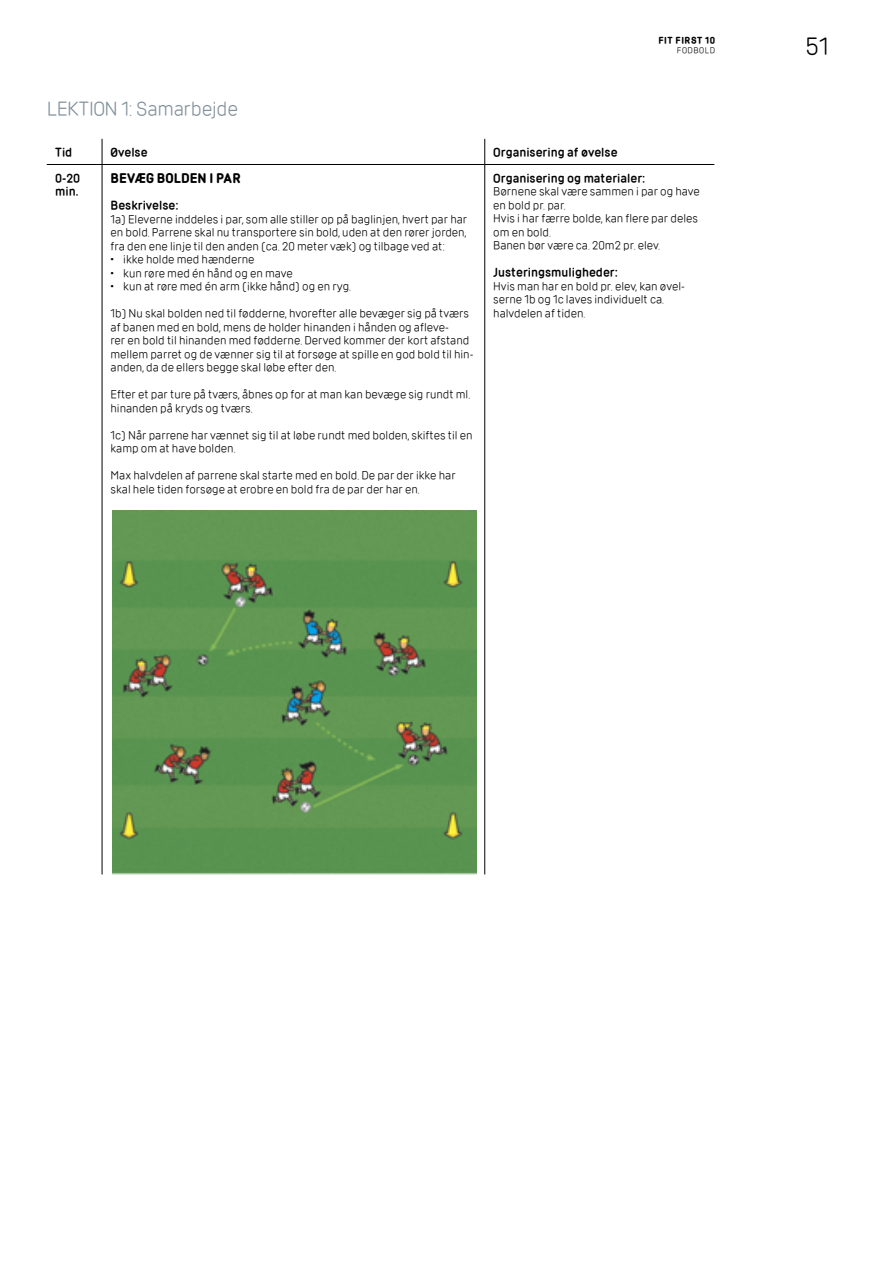
<style>
.page{position:relative;width:893px;height:1263px;background:#fff}
.page>*{position:absolute;margin:0;border:0;box-sizing:border-box;transform-origin:0 0}
.t1{font:24px "DIF";color:#000}
.t2{font:19.5px "DIF";letter-spacing:-.015em;color:#83929b}
.t3{font:700 12px "DIF";letter-spacing:.01em;color:#000}
.t4{font:11.55px/13.5px "DIF";color:#000}
.t5{font:600 11.55px/13.5px "DIF";color:#000}
.t6{font:700 8.4px "DIF";letter-spacing:.07em;color:#000}
.t7{font:8.4px "DIF";letter-spacing:.075em;color:#000}
</style>
<div class="page">
<svg style="left:102px;top:139px;width:1px;height:25px"></svg>
<svg style="left:484px;top:139px;width:1px;height:25px"></svg>
<hr style="left:47px;top:164px;width:55px;height:1px;background:#000">
<hr style="left:102px;top:164px;width:383px;height:1px;background:#000">
<hr style="left:102px;top:165px;width:1px;height:709px;background:#000">
<hr style="left:485px;top:164px;width:229px;height:1px;background:#000">
<hr style="left:484px;top:165px;width:1px;height:709px;background:#000">
<img style="left:113px;top:511px;width:363px;height:363px">
<p class="t6" style="left:658px;top:35px;width:58px">FIT FIRST 10</p>
<p class="t7" style="left:677px;top:45px;width:40px">FODBOLD</p>
<h2 class="t2" style="left:47px;top:97px;width:193px">LEKTION 1: Samarbejde</h2>
<p class="t5" style="left:55px;top:146px;width:19px">Tid</p>
<p class="t5" style="left:111px;top:146px;width:39px">Øvelse</p>
<p class="t5" style="left:493px;top:146px;width:126px">Organisering af øvelse</p>
<p class="t5" style="left:55px;top:171px;width:26px">0-20 min.</p>
<p class="t3" style="left:111px;top:170px;width:132px">BEVÆG BOLDEN I PAR</p>
<p class="t5" style="left:111px;top:199px;width:70px">Beskrivelse:</p>
<p class="t4" style="left:111px;top:212px;width:358px;text-align:justify">1a) Eleverne inddeles i par, som alle stiller op på baglinjen, hvert par har en bold. Parrene skal nu transportere sin bold, uden at den rører jorden, fra den ene linje til den anden (ca. 20 meter væk) og tilbage ved at:</p>
<p class="t4" style="left:111px;top:252px;width:146px">• ikke holde med hænderne</p>
<p class="t4" style="left:111px;top:266px;width:184px">• kun røre med én hånd og en mave</p>
<p class="t4" style="left:111px;top:279px;width:241px">• kun at røre med én arm (ikke hånd) og en ryg.</p>
<p class="t4" style="left:111px;top:306px;width:364px">1b) Nu skal bolden ned til fødderne, hvorefter alle bevæger sig på tværs af banen med en bold, mens de holder hinanden i hånden og afleve-<br>rer en bold til hinanden med fødderne. Derved kommer der kort afstand mellem parret og de vænner sig til at forsøge at spille en god bold til hin&shy;anden, da de ellers begge skal løbe efter den.</p>
<p class="t4" style="left:111px;top:387px;width:360px">Efter et par ture på tværs, åbnes op for at man kan bevæge sig rundt ml. hinanden på kryds og tværs.</p>
<p class="t4" style="left:111px;top:428px;width:364px">1c) Når parrene har vænnet sig til at løbe rundt med bolden, skiftes til en kamp om at have bolden.</p>
<p class="t4" style="left:111px;top:468px;width:347px">Max halvdelen af parrene skal starte med en bold. De par der ikke har skal hele tiden forsøge at erobre en bold fra de par der har en.</p>
<p class="t5" style="left:493px;top:171px;width:154px">Organisering og materialer:</p>
<p class="t4" style="left:493px;top:185px;width:208px">Børnene skal være sammen i par og have en bold pr. par.<br>Hvis i har færre bolde, kan flere par deles om en bold.<br>Banen bør være ca. 20m2 pr. elev.</p>
<p class="t5" style="left:493px;top:266px;width:126px">Justeringsmuligheder:</p>
<p class="t4" style="left:493px;top:279px;width:193px">Hvis man har en bold pr. elev, kan øvel&shy;serne 1b og 1c laves individuelt ca. halvdelen af tiden.</p>
<h1 class="t1" style="left:805px;top:32px;width:25px">51</h1>
</div>
